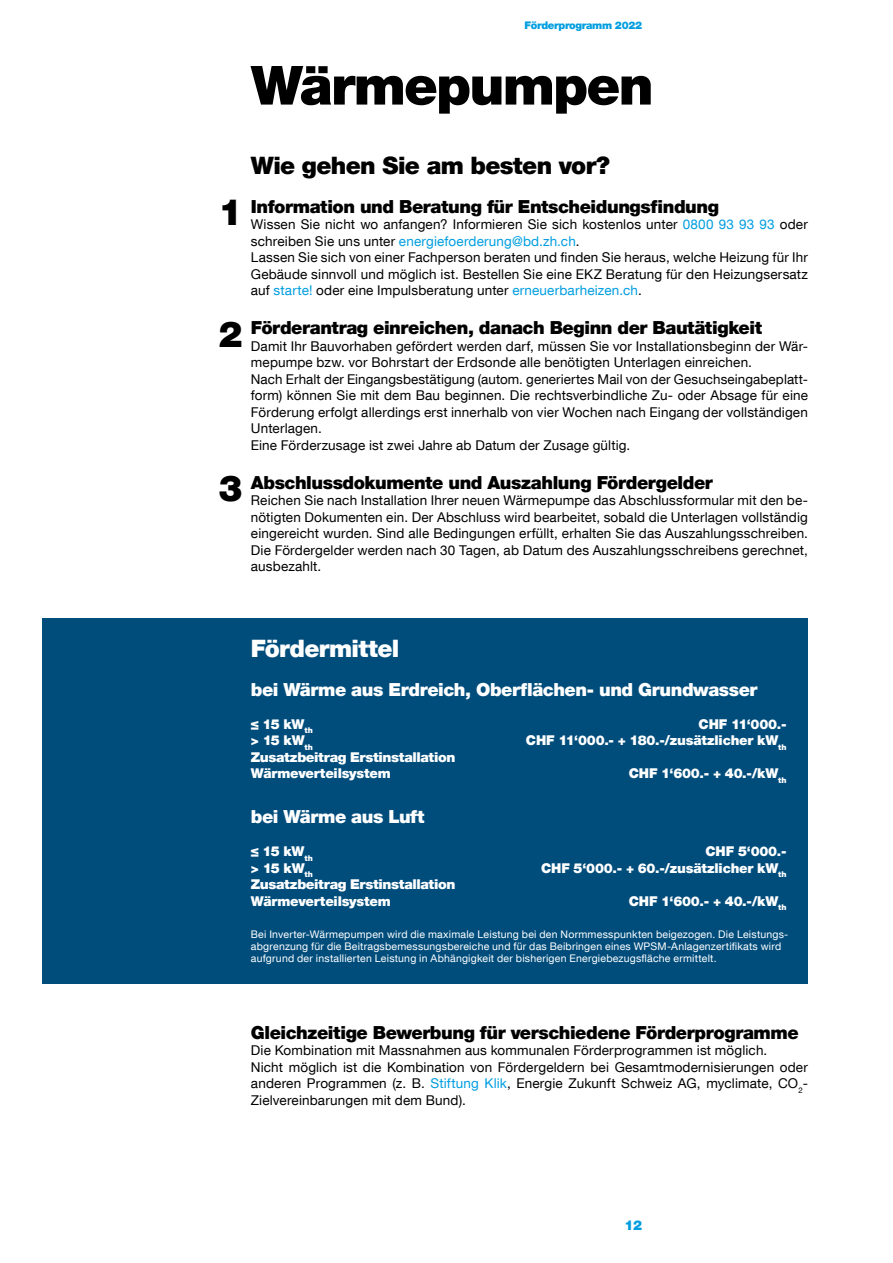
<style>
.page{position:relative;width:893px;height:1263px;background:#fff}
.page>*{position:absolute;margin:0;border:0;box-sizing:border-box;transform-origin:0 0}
.t1{font:900 54px "Helvetica Neue LT Com";letter-spacing:-.035em;color:#000}
.t2{font:900 36px "Helvetica Neue LT Com";color:#000}
.t3{font:900 24px "Helvetica Neue LT Com";letter-spacing:-.025em;color:#000}
.t4{font:900 24px "Helvetica Neue LT Com";letter-spacing:-.025em;color:#fff}
.t5{font:900 18px "Helvetica Neue LT Com";letter-spacing:-.025em;color:#000}
.t6{font:900 18px "Helvetica Neue LT Com";letter-spacing:-.025em;color:#fff}
.t7{font:13.5px/16.5px "Helvetica Neue LT Com";letter-spacing:.01em;color:#000}
.t8{font:900 13.5px/16.5px "Helvetica Neue LT Com";letter-spacing:-.015em;color:#fff}
.t9{font:900 13.5px "Helvetica Neue LT Com";color:#009ee0}
.t10{font:10.5px/12px "Helvetica Neue LT Com";letter-spacing:.02em;color:#fff}
.t11{font:900 10.5px "Helvetica Neue LT Com";letter-spacing:-.03em;color:#009ee0}
.s1{color:#009ee0}
</style>
<div class="page">
<div style="left:43px;top:618px;width:765px;height:366px;background:#004d7c"></div>
<p class="t11" style="left:525px;top:19px;width:119px">Förderprogramm 2022</p>
<h1 class="t1" style="left:251px;top:53px;width:404px">Wärmepumpen</h1>
<h2 class="t2" style="left:218px;top:190px;width:26px">1</h2>
<h2 class="t2" style="left:218px;top:312px;width:26px">2</h2>
<h2 class="t2" style="left:218px;top:467px;width:26px">3</h2>
<h3 class="t3" style="left:251px;top:151px;width:361px">Wie gehen Sie am besten vor?</h3>
<h3 class="t5" style="left:251px;top:195px;width:470px">Information und Beratung für Entscheidungsfindung</h3>
<p class="t7" style="left:251px;top:216px;width:559px">Wissen Sie nicht wo anfangen? Informieren Sie sich kostenlos unter <span class="s1">0800 93 93 93</span> oder schreiben Sie uns unter <span class="s1">energiefoerderung@bd.zh.ch</span>.<br>Lassen Sie sich von einer Fachperson beraten und finden Sie heraus, welche Heizung für Ihr Gebäude sinnvoll und möglich ist. Bestellen Sie eine EKZ Beratung für den Heizungsersatz auf <span class="s1">starte!</span> oder eine Impulsberatung unter <span class="s1">erneuerbarheizen.ch</span>.</p>
<h3 class="t5" style="left:251px;top:317px;width:513px">Förderantrag einreichen, danach Beginn der Bautätigkeit</h3>
<p class="t7" style="left:251px;top:337px;width:559px">Damit Ihr Bauvorhaben gefördert werden darf, müssen Sie vor Installationsbeginn der Wär&shy;mepumpe bzw. vor Bohrstart der Erdsonde alle benötigten Unterlagen einreichen.<br>Nach Erhalt der Eingangsbestätigung (autom. generiertes Mail von der Gesuchseingabeplatt&shy;form) können Sie mit dem Bau beginnen. Die rechtsverbindliche Zu- oder Absage für eine Förderung erfolgt allerdings erst innerhalb von vier Wochen nach Eingang der vollständigen Unterlagen.<br>Eine Förderzusage ist zwei Jahre ab Datum der Zusage gültig.</p>
<h3 class="t5" style="left:251px;top:471px;width:463px">Abschlussdokumente und Auszahlung Fördergelder</h3>
<p class="t7" style="left:251px;top:492px;width:559px;text-align:justify">Reichen Sie nach Installation Ihrer neuen Wärmepumpe das Abschlussformular mit den be&shy;nötigten Dokumenten ein. Der Abschluss wird bearbeitet, sobald die Unterlagen vollständig eingereicht wurden. Sind alle Bedingungen erfüllt, erhalten Sie das Auszahlungsschreiben.<br>Die Fördergelder werden nach 30 Tagen, ab Datum des Auszahlungsschreibens gerechnet, ausbezahlt.</p>
<h3 class="t4" style="left:251px;top:634px;width:150px">Fördermittel</h3>
<h3 class="t6" style="left:251px;top:678px;width:508px">bei Wärme aus Erdreich, Oberflächen- und Grundwasser</h3>
<p class="t8" style="left:251px;top:715px;width:64px">≤ 15 kW<sub>th</sub></p>
<p class="t8" style="left:698px;top:715px;width:90px">CHF 11‘000.-</p>
<p class="t8" style="left:251px;top:732px;width:64px">&gt; 15 kW<sub>th</sub></p>
<p class="t8" style="left:526px;top:732px;width:262px">CHF 11‘000.- + 180.-/zusätzlicher kW<sub>th</sub></p>
<p class="t8" style="left:251px;top:748px;width:206px">Zusatzbeitrag Erstinstallation<br>Wärmeverteilsystem</p>
<p class="t8" style="left:629px;top:765px;width:159px">CHF 1‘600.- + 40.-/kW<sub>th</sub></p>
<h3 class="t6" style="left:251px;top:806px;width:175px">bei Wärme aus Luft</h3>
<p class="t8" style="left:251px;top:843px;width:64px">≤ 15 kW<sub>th</sub></p>
<p class="t8" style="left:705px;top:843px;width:83px">CHF 5‘000.-</p>
<p class="t8" style="left:251px;top:859px;width:64px">&gt; 15 kW<sub>th</sub></p>
<p class="t8" style="left:541px;top:859px;width:247px">CHF 5‘000.- + 60.-/zusätzlicher kW<sub>th</sub></p>
<p class="t8" style="left:251px;top:876px;width:206px">Zusatzbeitrag Erstinstallation<br>Wärmeverteilsystem</p>
<p class="t8" style="left:629px;top:892px;width:159px">CHF 1‘600.- + 40.-/kW<sub>th</sub></p>
<p class="t10" style="left:251px;top:928px;width:539px">Bei Inverter-Wärmepumpen wird die maximale Leistung bei den Normmesspunkten beigezogen. Die Leistungs&shy;abgrenzung für die Beitragsbemessungsbereiche und für das Beibringen eines WPSM-Anlagenzertifikats wird aufgrund der installierten Leistung in Abhängigkeit der bisherigen Energiebezugsfläche ermittelt.</p>
<h3 class="t5" style="left:251px;top:1021px;width:549px">Gleichzeitige Bewerbung für verschiedene Förderprogramme</h3>
<p class="t7" style="left:251px;top:1042px;width:559px">Die Kombination mit Massnahmen aus kommunalen Förderprogrammen ist möglich.<br>Nicht möglich ist die Kombination von Fördergeldern bei Gesamtmodernisierungen oder anderen Programmen (z. B. <span class="s1">Stiftung Klik</span>, Energie Zukunft Schweiz AG, myclimate, CO<sub>2</sub>- Zielvereinbarungen mit dem Bund).</p>
<p class="t9" style="left:624px;top:1217px;width:19px">12</p>
</div>
